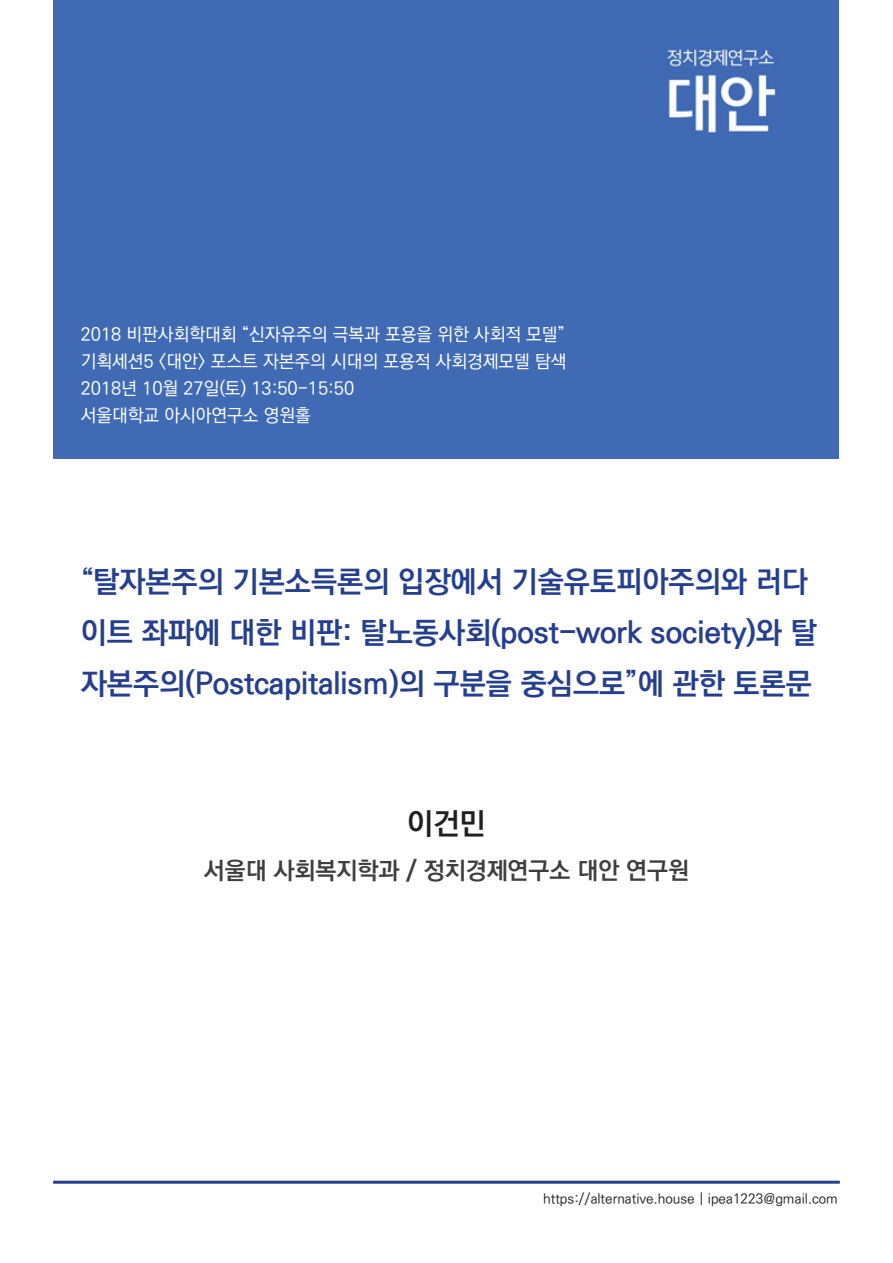
<style>
.page{position:relative;width:893px;height:1263px;background:#fff}
.page>*{position:absolute;margin:0;border:0;box-sizing:border-box;transform-origin:0 0}
.t1{font:700 30px/51px "Ko Pub Dotum";color:#253f8e}
.t2{font:700 30px "Ko Pub Dotum";color:#231f20}
.t3{font:700 24px "Ko Pub Dotum";color:#3e3e3f}
.ÙÅÁ_Û{font:500 18px "Ko Pub Dotum";color:#fff}
.t4{font:500 13.5px "Ko Pub Dotum";color:#231f20}
</style>
<div class="page">
<div style="left:54px;top:0;width:784px;height:459px;background:#406ab4"></div>
<hr style="left:53px;top:1181px;width:787px;height:3px;background:#253f8e">
<p class="ÙÅÁ_Û" style="left:81px;top:326px;width:486px">2018 비판사회학대회 “신자유주의 극복과 포용을 위한 사회적 모델”</p>
<p class="ÙÅÁ_Û" style="left:81px;top:353px;width:487px">기획세션5 &lt;대안&gt; 포스트 자본주의 시대의 포용적 사회경제모델 탐색</p>
<p class="ÙÅÁ_Û" style="left:81px;top:380px;width:275px">2018년 10월 27일(토) 13:50-15:50</p>
<p class="ÙÅÁ_Û" style="left:81px;top:407px;width:232px">서울대학교 아시아연구소 영원홀</p>
<p class="t1" style="left:81px;top:557px;width:738px">“탈자본주의 기본소득론의 입장에서 기술유토피아주의와 러다 이트 좌파에 대한 비판: 탈노동사회(post-work society)와 탈 자본주의(Postcapitalism)의 구분을 중심으로”에 관한 토론문</p>
<p class="t2" style="left:407px;top:809px;width:80px">이건민</p>
<p class="t3" style="left:204px;top:859px;width:486px">서울대 사회복지학과 / 정치경제연구소 대안 연구원</p>
<p class="t4" style="left:543px;top:1192px;width:296px">https://alternative.house | ipea1223@gmail.com</p>
</div>
